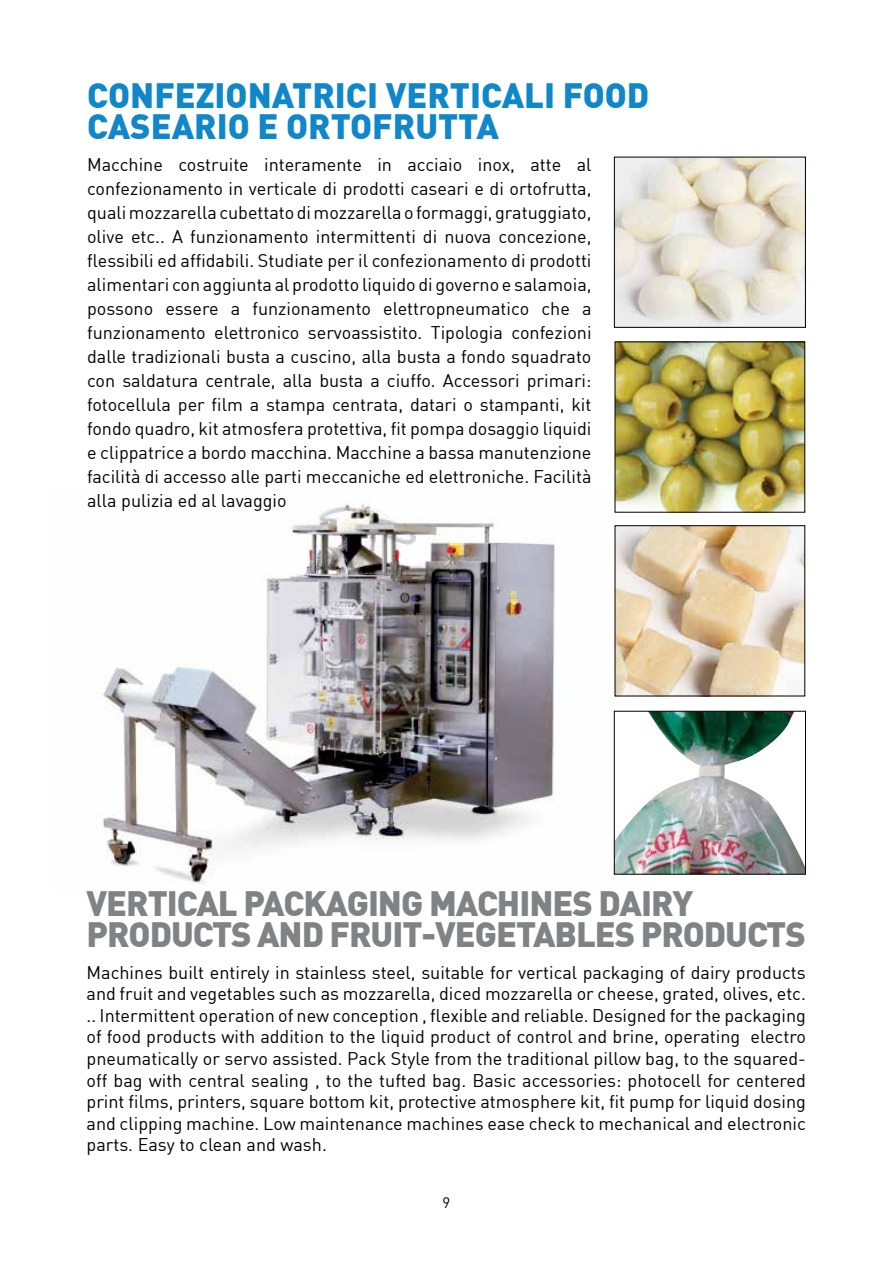
<style>
.page{position:relative;width:893px;height:1263px;background:#fff}
.page>*{position:absolute;margin:0;border:0;box-sizing:border-box;transform-origin:0 0}
.t1{font:900 34.5px/31.5px "DIN";letter-spacing:-.03em;color:#808285}
.t2{font:900 34.5px/31.5px "DIN";color:#0f87c9}
.t3{font:18px/24px "DIN";color:#000;text-align:justify}
.t4{font:15px "DIN";color:#000}
</style>
<div class="page">
<img style="left:96px;top:491px;width:555px;height:394px">
<img style="left:617px;top:343px;width:186px;height:168px">
<img style="left:616px;top:159px;width:188px;height:167px">
<div style="left:614px;top:157px;width:192px;height:171px;border:1px solid #000"></div>
<img style="left:617px;top:527px;width:186px;height:167px">
<img style="left:616px;top:713px;width:188px;height:160px">
<div style="left:614px;top:711px;width:192px;height:164px;border:1px solid #000"></div>
<h1 class="t2" style="left:87px;top:81px;width:564px">CONFEZIONATRICI VERTICALI FOOD<br>CASEARIO E ORTOFRUTTA</h1>
<p class="t3" style="left:87px;top:153px;width:506px">Macchine costruite interamente in acciaio inox, atte al confezionamento in verticale di prodotti caseari e di ortofrutta, quali mozzarella cubettato di mozzarella o formaggi, gratuggiato, olive etc.. A funzionamento intermittenti di nuova concezione, flessibili ed affidabili. Studiate per il confezionamento di prodotti alimentari con aggiunta al prodotto liquido di governo e salamoia, possono essere a funzionamento elettropneumatico che a funzionamento elettronico servoassistito. Tipologia confezioni dalle tradizionali busta a cuscino, alla busta a fondo squadrato con saldatura centrale, alla busta a ciuffo. Accessori primari: fotocellula per film a stampa centrata, datari o stampanti, kit fondo quadro, kit atmosfera protettiva, fit pompa dosaggio liquidi e clippatrice a bordo macchina. Macchine a bassa manutenzione facilità di accesso alle parti meccaniche ed elettroniche. Facilità alla pulizia ed al lavaggio</p>
<h1 class="t1" style="left:87px;top:889px;width:721px">VERTICAL PACKAGING MACHINES DAIRY<br>PRODUCTS AND FRUIT-VEGETABLES PRODUCTS</h1>
<p class="t3" style="left:87px;top:962px;width:721px;line-height:21.6px">Machines built entirely in stainless steel, suitable for vertical packaging of dairy products and fruit and vegetables such as mozzarella, diced mozzarella or cheese, grated, olives, etc. .. Intermittent operation of new conception , flexible and reliable. Designed for the packaging of food products with addition to the liquid product of control and brine, operating electro pneumatically or servo assisted. Pack Style from the traditional pillow bag, to the squared&shy;off bag with central sealing , to the tufted bag. Basic accessories: photocell for centered print films, printers, square bottom kit, protective atmosphere kit, fit pump for liquid dosing and clipping machine. Low maintenance machines ease check to mechanical and electronic parts. Easy to clean and wash.</p>
<p class="t4" style="left:443px;top:1195px;width:9px">9</p>
</div>
